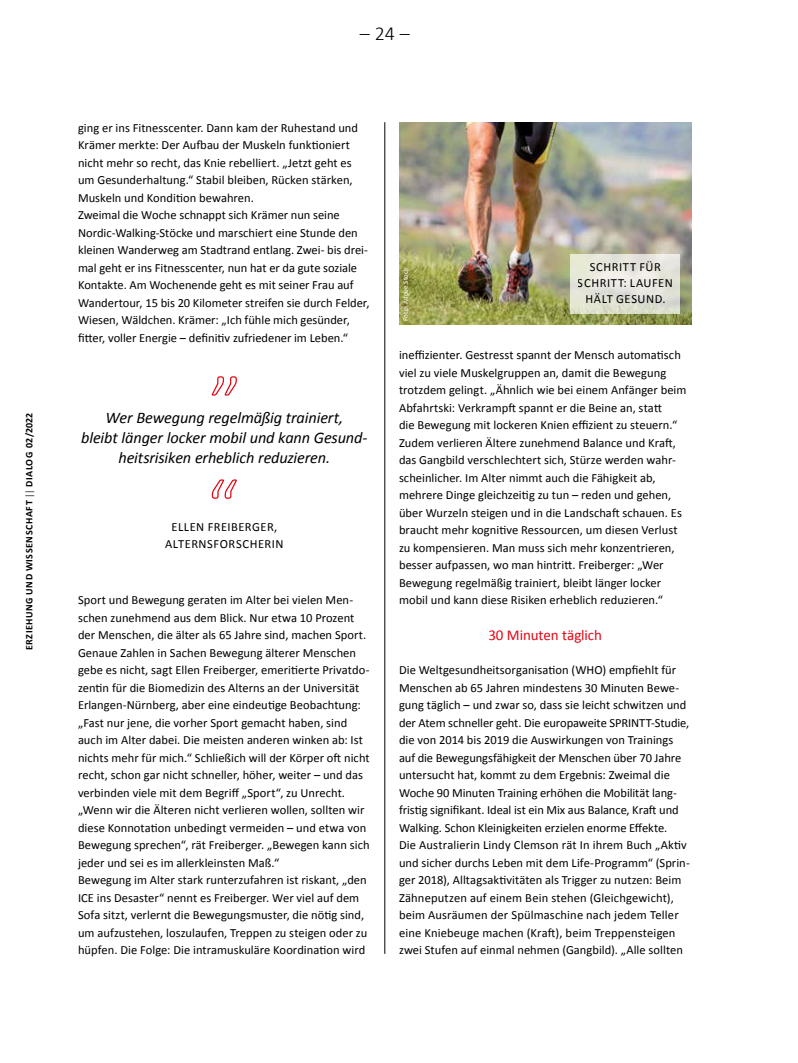
<style>
.page{position:relative;width:798px;height:1063px;background:#fff}
.page>*{position:absolute;margin:0;border:0;box-sizing:border-box;transform-origin:0 0}
.t1{font:300 20px "Calibri";color:#000}
.t2{font:italic 16.25px/20px "Calibri";letter-spacing:-.005em;color:#000;text-align:center}
.t3{font:15px "Calibri";letter-spacing:-.005em;color:#e30613}
.t4{font:12.5px/17.5px "Calibri";color:#000}
.t5{font:12.5px/16.2px "Calibri";letter-spacing:.04em;color:#000;text-align:center}
.t6{font:700 10px "Calibri";letter-spacing:.055em;color:#000}
.t7{font:6.88px "Calibri";letter-spacing:.02em;color:#fff}
.s1{color:#706f6f}
</style>
<div class="page">
<hr style="left:384px;top:122px;width:1px;height:832px;background:#000">
<img style="left:399px;top:122px;width:292px;height:202px">
<svg style="left:211px;top:376px;width:26px;height:20px"></svg>
<svg style="left:211px;top:479px;width:26px;height:20px"></svg>
<svg style="left:570px;top:254px;width:110px;height:60px;background:#e3e3d9"></svg>
<p class="t6" style="left:23px;top:650px;width:239px;rotate:-90deg">ERZIEHUNG UND WISSENSCHAFT <span class="s1">||</span> DIALOG 02/2022</p>
<h1 class="t1" style="left:359px;top:21px;width:52px">– 24 –</h1>
<p class="t4" style="left:78px;top:119px;width:293px">ging er ins Fitnesscenter. Dann kam der Ruhestand und Krämer merkte: Der Aufbau der Muskeln funktioniert nicht mehr so recht, das Knie rebelliert. „Jetzt geht es um Gesunderhaltung.“ Stabil bleiben, Rücken stärken, Muskeln und Kondition bewahren.<br>Zweimal die Woche schnappt sich Krämer nun seine Nordic-Walking-Stöcke und marschiert eine Stunde den kleinen Wanderweg am Stadtrand entlang. Zwei- bis drei&shy;mal geht er ins Fitnesscenter, nun hat er da gute soziale Kontakte. Am Wochenende geht es mit seiner Frau auf Wandertour, 15 bis 20 Kilometer streifen sie durch Felder, Wiesen, Wäldchen. Krämer: „Ich fühle mich gesünder, fitter, voller Energie – definitiv zufriedener im Leben.“</p>
<p class="t7" style="left:401px;top:321px;width:54px;rotate:-90deg">Foto: Adobe Stock</p>
<p class="t5" style="left:577px;top:259px;width:96px">SCHRITT FÜR<br>SCHRITT: LAUFEN<br>HÄLT GESUND.</p>
<h2 class="t2" style="left:81px;top:407px;width:288px">Wer Bewegung regelmäßig trainiert,<br>bleibt länger locker mobil und kann Gesund&shy;heitsrisiken erheblich reduzieren.</h2>
<p class="t5" style="left:165px;top:519px;width:120px">ELLEN FREIBERGER,<br>ALTERNSFORSCHERIN</p>
<p class="t4" style="left:78px;top:591px;width:293px">Sport und Bewegung geraten im Alter bei vielen Men&shy;schen zunehmend aus dem Blick. Nur etwa 10 Prozent der Menschen, die älter als 65 Jahre sind, machen Sport.<br>Genaue Zahlen in Sachen Bewegung älterer Menschen gebe es nicht, sagt Ellen Freiberger, emeritierte Privatdo&shy;zentin für die Biomedizin des Alterns an der Universität Erlangen-Nürnberg, aber eine eindeutige Beobachtung: „Fast nur jene, die vorher Sport gemacht haben, sind auch im Alter dabei. Die meisten anderen winken ab: Ist nichts mehr für mich.“ Schließich will der Körper oft nicht recht, schon gar nicht schneller, höher, weiter – und das verbinden viele mit dem Begriff „Sport“, zu Unrecht. „Wenn wir die Älteren nicht verlieren wollen, sollten wir diese Konnotation unbedingt vermeiden – und etwa von Bewegung sprechen“, rät Freiberger. „Bewegen kann sich jeder und sei es im allerkleinsten Maß.“<br>Bewegung im Alter stark runterzufahren ist riskant, „den ICE ins Desaster“ nennt es Freiberger. Wer viel auf dem Sofa sitzt, verlernt die Bewegungsmuster, die nötig sind, um aufzustehen, loszulaufen, Treppen zu steigen oder zu hüpfen. Die Folge: Die intramuskuläre Koordination wird</p>
<p class="t4" style="left:399px;top:346px;width:289px">ineffizienter. Gestresst spannt der Mensch automatisch viel zu viele Muskelgruppen an, damit die Bewegung trotzdem gelingt. „Ähnlich wie bei einem Anfänger beim Abfahrtski: Verkrampft spannt er die Beine an, statt<br>die Bewegung mit lockeren Knien effizient zu steuern.“ Zudem verlieren Ältere zunehmend Balance und Kraft, das Gangbild verschlechtert sich, Stürze werden wahr&shy;scheinlicher. Im Alter nimmt auch die Fähigkeit ab, mehrere Dinge gleichzeitig zu tun – reden und gehen, über Wurzeln steigen und in die Landschaft schauen. Es braucht mehr kognitive Ressourcen, um diesen Verlust zu kompensieren. Man muss sich mehr konzentrieren, besser aufpassen, wo man hintritt. Freiberger: „Wer Bewegung regelmäßig trainiert, bleibt länger locker mobil und kann diese Risiken erheblich reduzieren.“</p>
<p class="t3" style="left:488px;top:625px;width:115px">30 Minuten täglich</p>
<p class="t4" style="left:399px;top:661px;width:292px">Die Weltgesundheitsorganisation (WHO) empfiehlt für Menschen ab 65 Jahren mindestens 30 Minuten Bewe&shy;gung täglich – und zwar so, dass sie leicht schwitzen und der Atem schneller geht. Die europaweite SPRINTT-Studie, die von 2014 bis 2019 die Auswirkungen von Trainings auf die Bewegungsfähigkeit der Menschen über 70 Jahre untersucht hat, kommt zu dem Ergebnis: Zweimal die Woche 90 Minuten Training erhöhen die Mobilität lang&shy;fristig signifikant. Ideal ist ein Mix aus Balance, Kraft und Walking. Schon Kleinigkeiten erzielen enorme Effekte.<br>Die Australierin Lindy Clemson rät In ihrem Buch „Aktiv und sicher durchs Leben mit dem Life-Programm“ (Sprin&shy;ger 2018), Alltagsaktivitäten als Trigger zu nutzen: Beim Zähneputzen auf einem Bein stehen (Gleichgewicht), beim Ausräumen der Spülmaschine nach jedem Teller eine Kniebeuge machen (Kraft), beim Treppensteigen zwei Stufen auf einmal nehmen (Gangbild). „Alle sollten</p>
</div>
